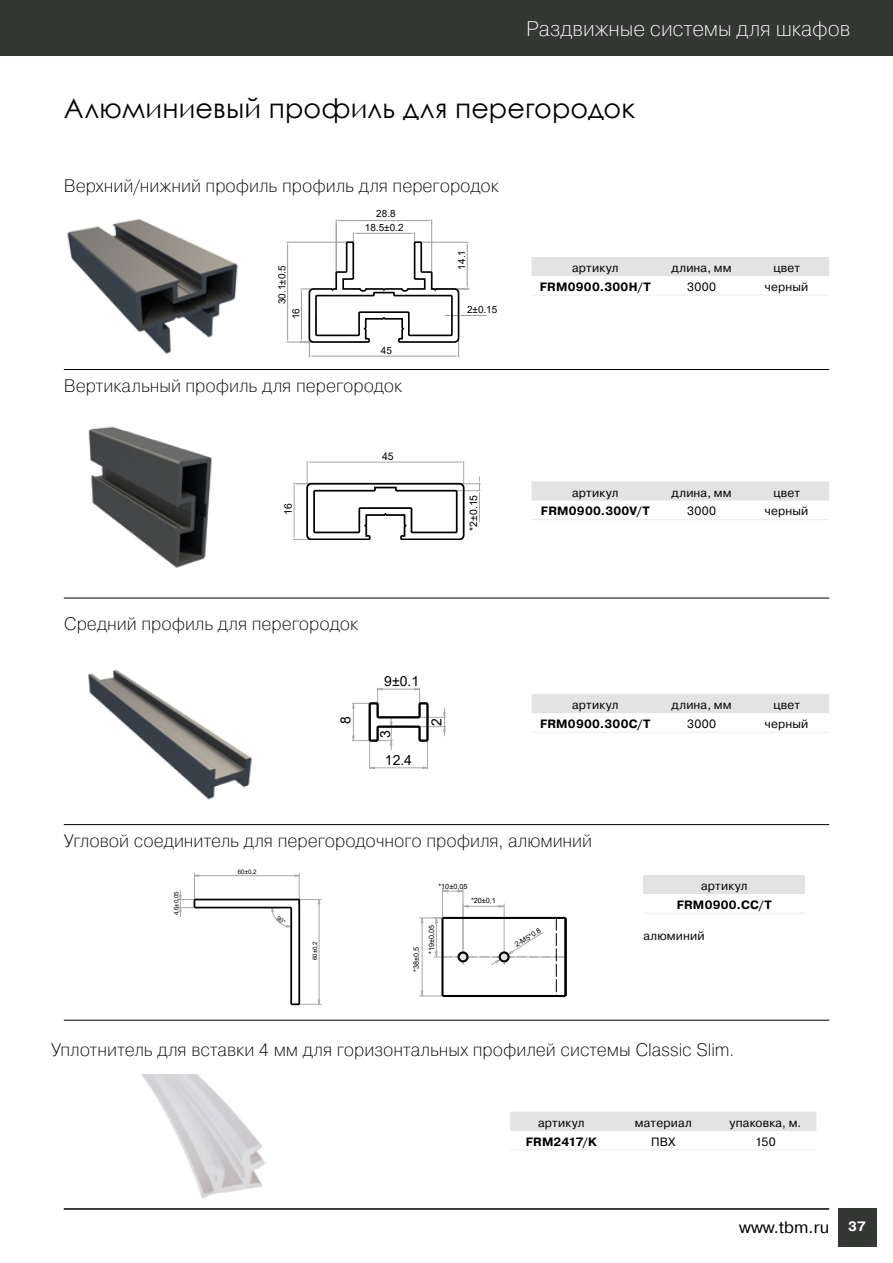
<style>
.page{position:relative;width:893px;height:1263px;background:#fff}
.page>*{position:absolute;margin:0;border:0;box-sizing:border-box;transform-origin:0 0}
.t1{font:27px "Century Gothic";letter-spacing:.005em;color:#000}
.t2{font:21px "Pragmatica Light C";letter-spacing:-.005em;color:#fff}
.t3{font:18px "Pragmatica Light C";letter-spacing:-.005em;color:#000}
.t4{font:16.5px "Pragmatica C";color:#000}
.t5{font:13.95px "Arial";color:#000}
.t6{font:12px "Pragmatica C";letter-spacing:.015em;color:#000}
.t7{font:700 12px "Pragmatica C";letter-spacing:.02em;color:#000}
.t8{font:10.5px "Arial";color:#000}
.t9{font:9.9px "Arial";color:#000}
.t10{font:7.2px/15.5px "Arial";color:#000}
.t11{font:6.15px "Arial";color:#000}
.s1{font-weight:700;font-size:13.5px;color:#fff}
</style>
<div class="page">
<div style="left:0;top:0;width:893px;height:55px;background:#343734"></div>
<div style="left:838px;top:1208px;width:38px;height:38px;background:#343734"></div>
<hr style="left:64px;top:1208px;width:765px;height:2px;background:#000">
<hr style="left:336px;top:220px;width:1px;height:52px;background:#9c9c9d">
<hr style="left:431px;top:220px;width:1px;height:60px;background:#9c9c9d">
<hr style="left:340px;top:220px;width:88px;height:1px;background:#9c9c9d">
<svg style="left:287px;top:232px;width:199px;height:125px"></svg>
<svg style="left:293px;top:461px;width:187px;height:79px"></svg>
<hr style="left:406px;top:717px;width:40px;height:1px;background:#a8a9a9">
<hr style="left:408px;top:726px;width:38px;height:1px;background:#a8a9a9">
<svg style="left:443px;top:708px;width:3px;height:28px"></svg>
<svg style="left:352px;top:688px;width:79px;height:81px"></svg>
<img style="left:67px;top:219px;width:171px;height:135px">
<img style="left:88px;top:426px;width:124px;height:142px">
<img style="left:88px;top:669px;width:164px;height:131px">
<img style="left:141px;top:1074px;width:124px;height:125px">
<div style="left:510px;top:1112px;width:306px;height:19px;background:#e3e3e3"></div>
<hr style="left:510px;top:1149px;width:102px;height:1px;background:#ececec">
<hr style="left:612px;top:1149px;width:102px;height:1px;background:#ececec">
<hr style="left:714px;top:1149px;width:102px;height:1px;background:#ececec">
<svg style="left:531px;top:481px;width:298px;height:20px;background:#e4e4e4"></svg>
<hr style="left:531px;top:519px;width:128px;height:1px;background:#ececec">
<hr style="left:659px;top:519px;width:85px;height:1px;background:#ececec">
<hr style="left:744px;top:519px;width:85px;height:1px;background:#ececec">
<div style="left:531px;top:694px;width:298px;height:19px;background:#e3e3e3"></div>
<hr style="left:531px;top:732px;width:128px;height:1px;background:#ececec">
<hr style="left:659px;top:732px;width:85px;height:1px;background:#ececec">
<hr style="left:744px;top:732px;width:85px;height:1px;background:#ececec">
<div style="left:531px;top:257px;width:298px;height:19px;background:#e3e3e3"></div>
<hr style="left:531px;top:295px;width:128px;height:1px;background:#ececec">
<hr style="left:659px;top:295px;width:85px;height:1px;background:#ececec">
<hr style="left:744px;top:295px;width:85px;height:1px;background:#ececec">
<hr style="left:194px;top:873px;width:1px;height:33px;background:#a8a9a9">
<hr style="left:299px;top:873px;width:1px;height:33px;background:#a8a9a9">
<hr style="left:199px;top:875px;width:96px;height:1px;background:#a8a9a9">
<svg style="left:294px;top:874px;width:6px;height:3px"></svg>
<hr style="left:319px;top:904px;width:1px;height:96px;background:#a8a9a9">
<svg style="left:178px;top:891px;width:17px;height:25px"></svg>
<svg style="left:291px;top:999px;width:30px;height:7px"></svg>
<hr style="left:290px;top:907px;width:2px;height:97px;background:#000">
<hr style="left:194px;top:907px;width:97px;height:1px;background:#000">
<hr style="left:298px;top:900px;width:2px;height:104px;background:#000">
<hr style="left:194px;top:899px;width:105px;height:1px;background:#000">
<svg style="left:420px;top:888px;width:145px;height:109px"></svg>
<hr style="left:441px;top:918px;width:2px;height:78px;background:#000">
<hr style="left:442px;top:995px;width:124px;height:2px;background:#000">
<hr style="left:442px;top:917px;width:124px;height:2px;background:#000">
<hr style="left:564px;top:918px;width:2px;height:78px;background:#000">
<hr style="left:565px;top:918px;width:2px;height:78px;background:#000">
<div style="left:500px;top:952px;width:9px;height:9px;background:#e4e4e4;border-radius:50%"></div>
<div style="left:499px;top:951px;width:11px;height:11px;border:2px solid #000;border-radius:50%"></div>
<div style="left:459px;top:952px;width:8px;height:9px;background:#e4e4e4;border-radius:50%"></div>
<div style="left:458px;top:951px;width:10px;height:11px;border:2px solid #000;border-radius:50%"></div>
<div style="left:643px;top:875px;width:162px;height:19px;background:#e3e3e3"></div>
<hr style="left:643px;top:913px;width:162px;height:1px;background:#ececec">
<hr style="left:64px;top:369px;width:765px;height:1px;background:#000">
<hr style="left:64px;top:598px;width:765px;height:1px;background:#000">
<hr style="left:64px;top:824px;width:765px;height:1px;background:#000">
<hr style="left:64px;top:1020px;width:765px;height:1px;background:#000">
<svg style="left:271px;top:896px;width:50px;height:31px"></svg>
<p class="t2" style="left:526px;top:17px;width:326px">Раздвижные системы для шкафов</p>
<h1 class="t1" style="left:64px;top:89px;width:573px">Алюминиевый профиль для перегородок</h1>
<p class="t3" style="left:64px;top:175px;width:436px">Верхний/нижний профиль профиль для перегородок</p>
<p class="t9" style="left:376px;top:207px;width:21px">28.8</p>
<p class="t9" style="left:275px;top:304px;width:40px;rotate:-90deg">30.1±0.5</p>
<p class="t9" style="left:289px;top:319px;width:13px;rotate:-90deg">16</p>
<p class="t9" style="left:365px;top:221px;width:40px">18.5±0.2</p>
<p class="t9" style="left:381px;top:344px;width:13px">45</p>
<p class="t3" style="left:64px;top:376px;width:340px">Вертикальный профиль для перегородок</p>
<p class="t8" style="left:281px;top:515px;width:13px;rotate:-90deg">16</p>
<p class="t8" style="left:382px;top:449px;width:13px">45</p>
<p class="t9" style="left:455px;top:269px;width:21px;rotate:-90deg">14.1</p>
<p class="t9" style="left:467px;top:303px;width:32px">2±0.15</p>
<p class="t8" style="left:466px;top:531px;width:37px;rotate:-90deg">*2±0.15</p>
<p class="t3" style="left:64px;top:613px;width:296px">Средний профиль для перегородок</p>
<p class="t5" style="left:336px;top:724px;width:9px;rotate:-90deg">8</p>
<p class="t5" style="left:384px;top:672px;width:36px">9±0.1</p>
<p class="t5" style="left:376px;top:738px;width:9px;rotate:-90deg">3</p>
<p class="t5" style="left:385px;top:750px;width:29px">12.4</p>
<p class="t5" style="left:427px;top:726px;width:9px;rotate:-90deg">2</p>
<p class="t6" style="left:572px;top:261px;width:48px">артикул</p>
<p class="t6" style="left:672px;top:261px;width:61px">длина, мм</p>
<p class="t6" style="left:773px;top:261px;width:28px">цвет</p>
<p class="t7" style="left:540px;top:280px;width:112px">FRM0900.300H/T</p>
<p class="t6" style="left:687px;top:280px;width:30px">3000</p>
<p class="t6" style="left:765px;top:280px;width:45px">черный</p>
<p class="t6" style="left:572px;top:486px;width:48px">артикул</p>
<p class="t6" style="left:672px;top:486px;width:61px">длина, мм</p>
<p class="t6" style="left:773px;top:486px;width:28px">цвет</p>
<p class="t7" style="left:541px;top:505px;width:110px">FRM0900.300V/T</p>
<p class="t6" style="left:687px;top:505px;width:30px">3000</p>
<p class="t6" style="left:765px;top:505px;width:45px">черный</p>
<p class="t6" style="left:572px;top:698px;width:48px">артикул</p>
<p class="t6" style="left:672px;top:698px;width:61px">длина, мм</p>
<p class="t6" style="left:773px;top:698px;width:28px">цвет</p>
<p class="t7" style="left:540px;top:717px;width:112px">FRM0900.300C/T</p>
<p class="t6" style="left:687px;top:717px;width:30px">3000</p>
<p class="t6" style="left:765px;top:717px;width:45px">черный</p>
<p class="t3" style="left:64px;top:831px;width:530px">Угловой соединитель для перегородочного профиля, алюминий</p>
<p class="t11" style="left:238px;top:867px;width:20px">60±0,2</p>
<p class="t10" style="left:438px;top:878px;width:30px">*10±0,05</p>
<p class="t11" style="left:172px;top:915px;width:25px;rotate:-90deg">4,6±0,05</p>
<p class="t10" style="left:471px;top:892px;width:26px">*20±0,1</p>
<p class="t10" style="left:408px;top:954px;width:30px;text-indent:-18px;rotate:-90deg">*38±0,5 *19±0,05</p>
<p class="t10" style="left:511px;top:938px;width:31px;rotate:-32deg">2-M5*0.8</p>
<p class="t11" style="left:311px;top:960px;width:20px;rotate:-90deg">60±0,2</p>
<p class="t6" style="left:701px;top:879px;width:48px">артикул</p>
<p class="t7" style="left:677px;top:898px;width:97px">FRM0900.СC/T</p>
<p class="t6" style="left:643px;top:929px;width:63px">алюминий</p>
<p class="t3" style="left:51px;top:1039px;width:681px">Уплотнитель для вставки 4 мм для горизонтальных профилей системы Classic Slim.</p>
<p class="t6" style="left:538px;top:1116px;width:48px">артикул</p>
<p class="t6" style="left:635px;top:1116px;width:58px">материал</p>
<p class="t6" style="left:730px;top:1116px;width:73px">упаковка, м.</p>
<p class="t7" style="left:526px;top:1135px;width:73px">FRM2417/K</p>
<p class="t6" style="left:651px;top:1135px;width:26px">ПВХ</p>
<p class="t6" style="left:755px;top:1135px;width:22px">150</p>
<p class="t4" style="left:739px;top:1218px;width:128px">www.tbm.ru <span class="s1">37</span></p>
</div>
